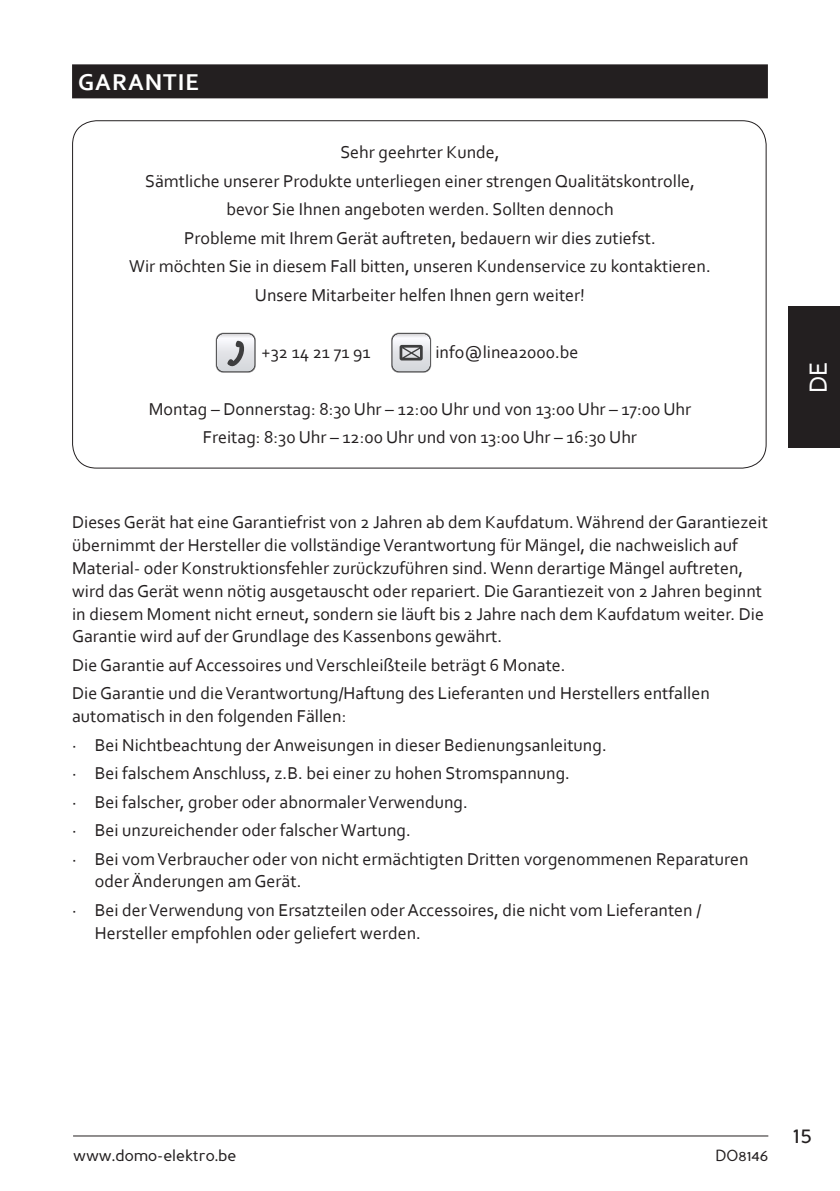
<style>
.page{position:relative;width:840px;height:1191px;background:#fff}
.page>*{position:absolute;margin:0;border:0;box-sizing:border-box;transform-origin:0 0}
.t1{font:26px "Corbel";color:#fff}
.t2{font:700 24px "Corbel";letter-spacing:.04em;color:#fff}
.t3{font:24px "Perspective Sans";color:#231f20}
.t4{font:18px/28.4px "Corbel";color:#231f20}
.t5{font:16px "Perspective Sans";color:#231f20}
</style>
<div class="page">
<hr style="left:73px;top:1135px;width:694px;height:1px;background:#231f20">
<div style="left:788px;top:306px;width:51px;height:142px;background:#231f20"></div>
<div style="left:72px;top:64px;width:695px;height:34px;background:#231f20"></div>
<svg style="left:216px;top:333px;width:40px;height:40px"></svg>
<svg style="left:216px;top:333px;width:39px;height:39px"></svg>
<svg style="left:217px;top:334px;width:37px;height:37px"></svg>
<svg style="left:391px;top:333px;width:40px;height:40px"></svg>
<svg style="left:391px;top:333px;width:39px;height:39px"></svg>
<svg style="left:392px;top:334px;width:38px;height:37px"></svg>
<h2 class="t2" style="left:78px;top:70px;width:122px">GARANTIE</h2>
<p class="t4" style="left:129px;top:139px;width:582px;text-align:center">Sehr geehrter Kunde,<br>Sämtliche unserer Produkte unterliegen einer strengen Qualitätskontrolle, bevor Sie Ihnen angeboten werden. Sollten dennoch<br>Probleme mit Ihrem Gerät auftreten, bedauern wir dies zutiefst.<br>Wir möchten Sie in diesem Fall bitten, unseren Kundenservice zu kontaktieren.<br>Unsere Mitarbeiter helfen Ihnen gern weiter!</p>
<p class="t4" style="left:261px;top:338px;width:110px">+32 14 21 71 91</p>
<p class="t4" style="left:435px;top:338px;width:144px">info@linea2000.be</p>
<p class="t4" style="left:149px;top:395px;width:543px;text-align:center">Montag – Donnerstag: 8:30 Uhr – 12:00 Uhr und von 13:00 Uhr – 17:00 Uhr<br>Freitag: 8:30 Uhr – 12:00 Uhr und von 13:00 Uhr – 16:30 Uhr</p>
<p class="t4" style="left:72px;top:512px;width:697px;line-height:22.8px">Dieses Gerät hat eine Garantiefrist von 2 Jahren ab dem Kaufdatum. Während der Garantiezeit übernimmt der Hersteller die vollständige Verantwortung für Mängel, die nachweislich auf Material- oder Konstruktionsfehler zurückzuführen sind. Wenn derartige Mängel auftreten, wird das Gerät wenn nötig ausgetauscht oder repariert. Die Garantiezeit von 2 Jahren beginnt in diesem Moment nicht erneut, sondern sie läuft bis 2 Jahre nach dem Kaufdatum weiter. Die Garantie wird auf der Grundlage des Kassenbons gewährt.</p>
<p class="t4" style="left:72px;top:652px;width:639px">Die Garantie auf Accessoires und Verschleißteile beträgt 6 Monate.<br>Die Garantie und die Verantwortung/Haftung des Lieferanten und Herstellers entfallen</p>
<p class="t4" style="left:72px;top:703px;width:677px">automatisch in den folgenden Fällen:<br>· Bei Nichtbeachtung der Anweisungen in dieser Bedienungsanleitung.<br>· Bei falschem Anschluss, z.B. bei einer zu hohen Stromspannung.<br>· Bei falscher, grober oder abnormaler Verwendung.<br>· Bei unzureichender oder falscher Wartung.<br>· Bei vom Verbraucher oder von nicht ermächtigten Dritten vorgenommenen Reparaturen</p>
<p class="t4" style="left:72px;top:868px;width:630px;text-indent:23px">oder Änderungen am Gerät.<br>· Bei der Verwendung von Ersatzteilen oder Accessoires, die nicht vom Lieferanten /</p>
<p class="t4" style="left:95px;top:919px;width:327px">Hersteller empfohlen oder geliefert werden.</p>
<h1 class="t1" style="left:806px;top:393px;width:33px;rotate:-90deg">DE</h1>
<p class="t5" style="left:73px;top:1149px;width:165px">www.domo-elektro.be</p>
<p class="t5" style="left:715px;top:1149px;width:54px">DO8146</p>
<h2 class="t3" style="left:792px;top:1124px;width:21px">15</h2>
</div>
